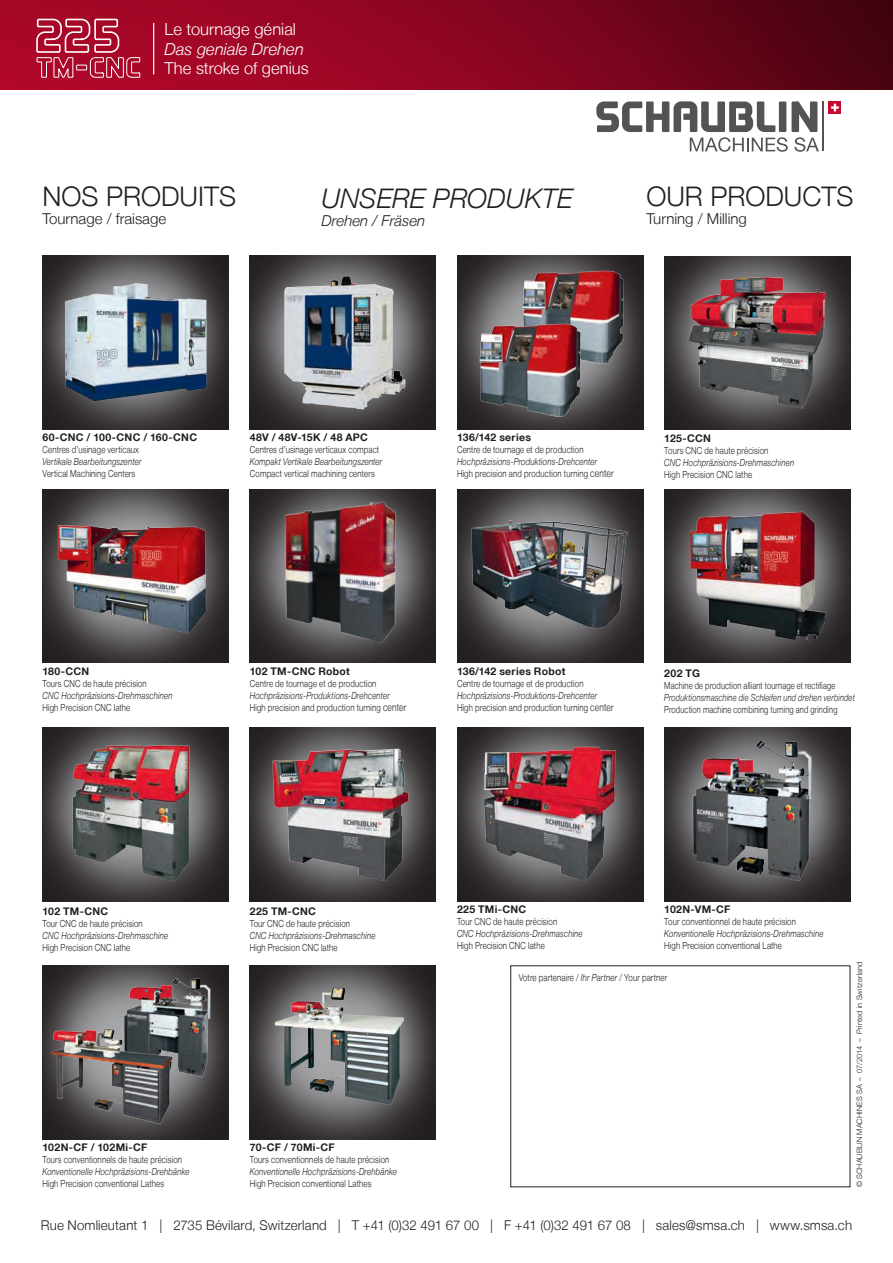
<style>
.page{position:relative;width:893px;height:1263px;background:#fff}
.page>*{position:absolute;margin:0;border:0;box-sizing:border-box;transform-origin:0 0}
.t1{font:300 27px "Helvetica Neue LT";color:#241f1f}
.t2{font:italic 300 27px "Helvetica Neue LT";color:#241f1f}
.t3{font:300 16.5px "Helvetica Neue LT";color:#fff}
.t4{font:italic 300 16.5px "Helvetica Neue LT";letter-spacing:.005em;color:#fff}
.t5{font:300 15px "Helvetica Neue LT";color:#241f1f}
.t6{font:italic 300 15px "Helvetica Neue LT";color:#241f1f}
.t7{font:300 13.5px "Helvetica Neue LT";letter-spacing:.01em;color:#241f1f}
.t8{font:700 10.5px "Helvetica Neue LT";letter-spacing:.025em;color:#241f1f}
.t9{font:300 9.75px "Helvetica Neue LT";letter-spacing:.02em;color:#241f1f;scale:.8 1}
.t10{font:italic 300 9.75px/12px "Helvetica Neue LT";letter-spacing:.015em;color:#241f1f;scale:.8 1}
.t11{font:300 9.75px "Helvetica Neue LT";letter-spacing:.02em;color:#241f1f;scale:.77 1}
.t12{font:italic 300 9.75px "Helvetica Neue LT";letter-spacing:.015em;color:#241f1f;scale:.77 1}
.t13{font:300 7.5px "Helvetica Neue LT";letter-spacing:.02em;color:#241f1f}
.s1{font-style:normal}
.s2{font-style:normal;font-size:10.5px}
.s3{font-style:italic}
</style>
<div class="page">
<img style="left:0;top:0;width:893px;height:89px">
<hr style="left:153px;top:23px;width:1px;height:51px;background:#fff">
<svg style="left:36px;top:18px;width:104px;height:60px;background:#b93852"></svg>
<div style="left:829px;top:101px;width:12px;height:13px;background:#c7092f"></div>
<hr style="left:823px;top:101px;width:1px;height:50px;background:#555253">
<svg style="left:831px;top:104px;width:8px;height:7px"></svg>
<svg style="left:596px;top:101px;width:223px;height:51px"></svg>
<img style="left:457px;top:255px;width:186px;height:174px">
<img style="left:664px;top:489px;width:186px;height:174px">
<img style="left:457px;top:489px;width:186px;height:174px">
<img style="left:43px;top:727px;width:186px;height:174px">
<img style="left:43px;top:965px;width:186px;height:174px">
<img style="left:43px;top:255px;width:186px;height:174px">
<img style="left:664px;top:256px;width:186px;height:174px">
<img style="left:250px;top:727px;width:186px;height:174px">
<img style="left:250px;top:965px;width:186px;height:174px">
<img style="left:250px;top:255px;width:186px;height:174px">
<img style="left:457px;top:727px;width:186px;height:174px">
<img style="left:664px;top:727px;width:186px;height:174px">
<img style="left:62px;top:280px;width:147px;height:124px">
<img style="left:685px;top:275px;width:142px;height:136px">
<img style="left:281px;top:274px;width:125px;height:136px">
<img style="left:274px;top:985px;width:133px;height:123px">
<img style="left:480px;top:744px;width:139px;height:140px">
<img style="left:517px;top:265px;width:115px;height:102px">
<img style="left:473px;top:318px;width:116px;height:102px">
<img style="left:470px;top:518px;width:160px;height:115px">
<img style="left:689px;top:738px;width:126px;height:144px">
<img style="left:122px;top:976px;width:91px;height:102px">
<img style="left:52px;top:1027px;width:122px;height:98px">
<img style="left:270px;top:746px;width:140px;height:136px">
<img style="left:70px;top:743px;width:122px;height:140px">
<img style="left:683px;top:508px;width:149px;height:136px">
<img style="left:250px;top:489px;width:186px;height:174px">
<img style="left:277px;top:498px;width:126px;height:155px">
<img style="left:43px;top:489px;width:186px;height:174px">
<img style="left:54px;top:520px;width:155px;height:115px">
<h2 class="t3" style="left:165px;top:19px;width:133px">Le tournage génial</h2>
<h2 class="t4" style="left:165px;top:39px;width:141px">Das geniale Drehen</h2>
<h2 class="t3" style="left:165px;top:58px;width:146px">The stroke of genius</h2>
<h1 class="t1" style="left:43px;top:180px;width:195px">Nos Produits</h1>
<h3 class="t5" style="left:43px;top:210px;width:125px">Tournage / fraisage</h3>
<h1 class="t2" style="left:322px;top:183px;width:185px">Unsere Produkt</h1>
<h1 class="t2" style="left:557px;top:183px;width:17px">e</h1>
<h3 class="t6" style="left:322px;top:212px;width:105px">Drehen / Fräsen</h3>
<h1 class="t1" style="left:646px;top:180px;width:209px">Our Products</h1>
<h3 class="t5" style="left:646px;top:210px;width:102px">Turning / Milling</h3>
<p class="t8" style="left:43px;top:431px;width:156px">60-CNC / 100-CNC / 160-CNC</p>
<p class="t9" style="left:43px;top:444px;width:122px">Centres d’usinage verticaux</p>
<p class="t10" style="left:43px;top:456px;width:126px">Vertikale Bearbeitungszenter</p>
<p class="t9" style="left:43px;top:468px;width:118px">Vertical Machining Centers</p>
<p class="t8" style="left:250px;top:431px;width:120px">48V / 48V-15K / 48 APC</p>
<p class="t9" style="left:250px;top:444px;width:163px">Centres d’usinage verticaux compact</p>
<p class="t10" style="left:250px;top:456px;width:168px">Kompakt Vertikale Bearbeitungszenter</p>
<p class="t9" style="left:250px;top:468px;width:158px">Compact vertical machining centers</p>
<p class="t8" style="left:457px;top:431px;width:75px">136/142 series</p>
<p class="t9" style="left:457px;top:444px;width:160px">Centre de tournage et de production</p>
<p class="t10" style="left:457px;top:456px;width:197px">Hochpräzisions-Produktions-Drehcenter<br><span class="s1">High precision and production turning</span> <span class="s2">center</span></p>
<p class="t8" style="left:664px;top:432px;width:48px">125-CCN</p>
<p class="t9" style="left:664px;top:445px;width:132px">Tours CNC de haute précision</p>
<p class="t10" style="left:664px;top:456px;width:4px">CNC</p>
<p class="t10" style="left:683px;top:456px;width:141px">Hochpräzisions-Drehmaschinen</p>
<p class="t9" style="left:664px;top:469px;width:111px">High Precision CNC lathe</p>
<p class="t8" style="left:43px;top:665px;width:48px">180-CCN</p>
<p class="t9" style="left:43px;top:678px;width:132px">Tours CNC de haute précision</p>
<p class="t10" style="left:43px;top:689px;width:4px">CNC</p>
<p class="t10" style="left:61px;top:689px;width:141px">Hochpräzisions-Drehmaschinen</p>
<p class="t9" style="left:43px;top:702px;width:111px">High Precision CNC lathe</p>
<p class="t8" style="left:250px;top:665px;width:102px">102 TM-CNC Robot</p>
<p class="t9" style="left:250px;top:678px;width:160px">Centre de tournage et de production</p>
<p class="t10" style="left:250px;top:689px;width:197px">Hochpräzisions-Produktions-Drehcenter<br><span class="s1">High precision and production turning</span> <span class="s2">center</span></p>
<p class="t8" style="left:457px;top:665px;width:110px">136/142 series Robot</p>
<p class="t9" style="left:457px;top:678px;width:160px">Centre de tournage et de production</p>
<p class="t10" style="left:457px;top:689px;width:197px">Hochpräzisions-Produktions-Drehcenter<br><span class="s1">High precision and production turning</span> <span class="s2">center</span></p>
<p class="t8" style="left:664px;top:666px;width:37px">202 TG</p>
<p class="t11" style="left:664px;top:679px;width:224px">Machine de production alliant tournage et rectifiage</p>
<p class="t12" style="left:664px;top:691px;width:249px">Produktionsmaschine die Schleifen und drehen verbindet</p>
<p class="t11" style="left:664px;top:703px;width:226px">Production machine combining turning and grinding</p>
<p class="t8" style="left:43px;top:904px;width:67px">102 TM-CNC</p>
<p class="t9" style="left:43px;top:917px;width:127px">Tour CNC de haute précision</p>
<p class="t10" style="left:43px;top:929px;width:4px">CNC</p>
<p class="t10" style="left:61px;top:929px;width:135px">Hochpräzisions-Drehmaschine</p>
<p class="t9" style="left:43px;top:941px;width:111px">High Precision CNC lathe</p>
<p class="t8" style="left:43px;top:1141px;width:106px">102N-CF / 102Mi-CF</p>
<p class="t9" style="left:43px;top:1154px;width:176px">Tours conventionnels de haute précision</p>
<p class="t10" style="left:43px;top:1166px;width:185px">Konventionelle Hochpräzisions-Drehbänke</p>
<p class="t9" style="left:43px;top:1178px;width:154px">High Precision conventional Lathes</p>
<p class="t8" style="left:250px;top:904px;width:68px">225 TM-CNC</p>
<p class="t9" style="left:250px;top:917px;width:127px">Tour CNC de haute précision</p>
<p class="t10" style="left:250px;top:929px;width:4px">CNC</p>
<p class="t10" style="left:269px;top:929px;width:135px">Hochpräzisions-Drehmaschine</p>
<p class="t9" style="left:250px;top:941px;width:111px">High Precision CNC lathe</p>
<p class="t8" style="left:250px;top:1141px;width:86px">70-CF / 70Mi-CF</p>
<p class="t9" style="left:250px;top:1154px;width:176px">Tours conventionnels de haute précision</p>
<p class="t10" style="left:250px;top:1166px;width:185px">Konventionelle Hochpräzisions-Drehbänke</p>
<p class="t9" style="left:250px;top:1178px;width:154px">High Precision conventional Lathes</p>
<p class="t8" style="left:457px;top:903px;width:71px">225 TMi-CNC</p>
<p class="t9" style="left:457px;top:916px;width:127px">Tour CNC de haute précision</p>
<p class="t10" style="left:457px;top:928px;width:4px">CNC</p>
<p class="t10" style="left:476px;top:928px;width:135px">Hochpräzisions-Drehmaschine</p>
<p class="t9" style="left:457px;top:940px;width:111px">High Precision CNC lathe</p>
<p class="t9" style="left:519px;top:972px;width:187px">Votre partenaire / <span class="s3">Ihr Partner</span> / Your partner</p>
<p class="t8" style="left:664px;top:903px;width:68px">102N-VM-CF</p>
<p class="t9" style="left:664px;top:916px;width:166px">Tour conventionnel de haute précision</p>
<p class="t10" style="left:664px;top:928px;width:201px">Konventionelle Hochpräzisions-Drehmaschine</p>
<p class="t9" style="left:664px;top:940px;width:149px">High Precision conventional Lathe</p>
<p class="t13" style="left:855px;top:1187px;width:227px;rotate:-90deg">© SCHAUBLIN MACHIN ES SA – 07/2014 – Printed in Switzerland</p>
<h3 class="t7" style="left:41px;top:1216px;width:813px">Rue Nomlieutant 1 | 2735 Bévilard, Switzerland | T +41 (0)32 491 67 00 | F +41 (0)32 491 67 08 | sales@smsa.ch | www.smsa.ch</h3>
</div>
